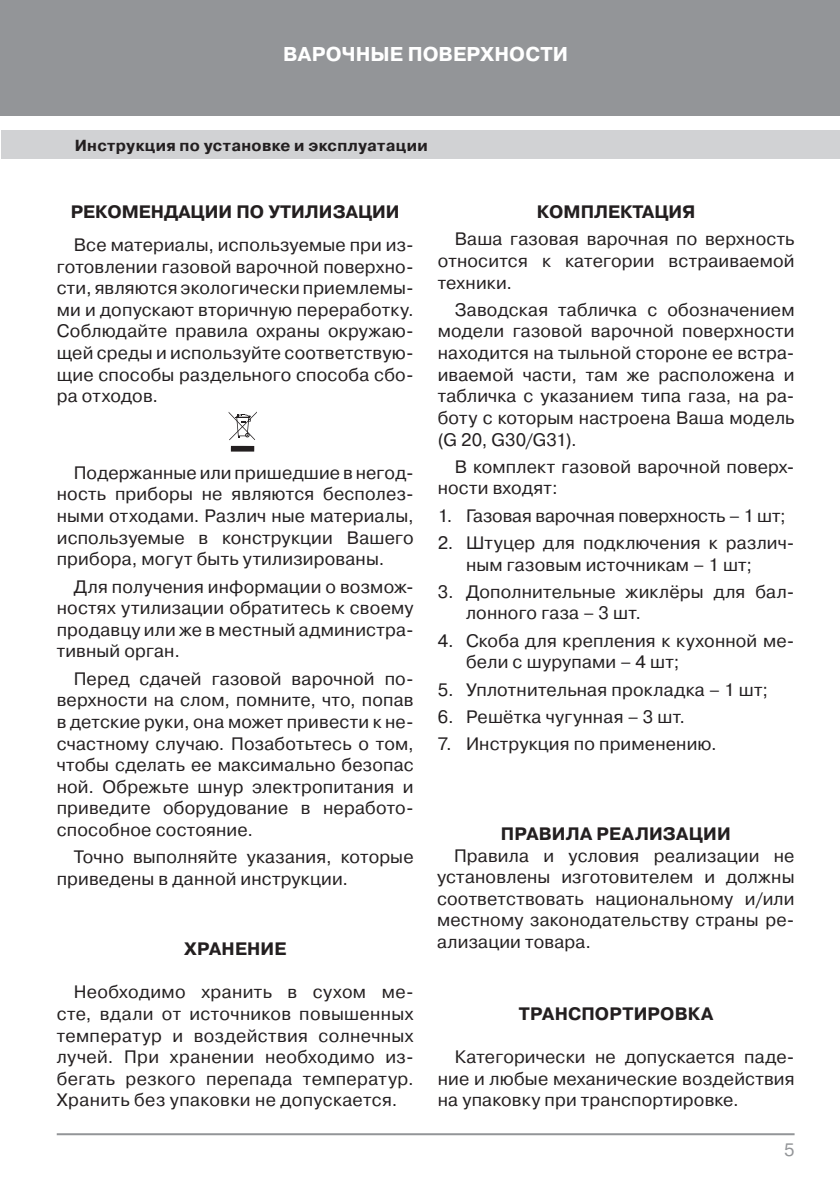
<style>
.page{position:relative;width:840px;height:1191px;background:#fff}
.page>*{position:absolute;margin:0;border:0;box-sizing:border-box;transform-origin:0 0}
.t1{font:700 20px "Pragmatica C";letter-spacing:.005em;color:#fff}
.Based_text{font:18px/21.6px "Pragmatica C";letter-spacing:.01em;color:#231f20;text-align:justify}
.Table{font:18px/21.6px "Pragmatica C";letter-spacing:.015em;color:#231f20;text-align:justify}
.Number{font:18px/21.6px "Pragmatica C";letter-spacing:.01em;color:#231f20}
.Table-2{font:700 18px "Pragmatica C";letter-spacing:.005em;color:#231f20}
.Podzagolovok{font:700 18px "Pragmatica C";color:#231f20}
.Number-2{font:18px "Pragmatica C";letter-spacing:-.01em;color:#231f20}
.t2{font:18px "Pragmatica C";color:#939598}
.t3{font:700 16px "Pragmatica C";letter-spacing:.02em;color:#231f20}
</style>
<div class="page">
<div style="left:0;top:0;width:839px;height:116px;background:#939598"></div>
<div style="left:1px;top:130px;width:838px;height:29px;background:#d1d2d4"></div>
<hr style="left:57px;top:1133px;width:737px;height:2px;background:#939598">
<svg style="left:231px;top:446px;width:23px;height:5px"></svg>
<svg style="left:228px;top:411px;width:29px;height:29px"></svg>
<p class="t1" style="left:283px;top:43px;width:286px">ВАРОЧНЫЕ ПОВЕРХНОСТИ</p>
<p class="t3" style="left:75px;top:136px;width:354px">Инструкция по установке и эксплуатации</p>
<p class="Podzagolovok" style="left:71px;top:202px;width:330px">РЕКОМЕНДАЦИИ ПО УТИЛИЗАЦИИ</p>
<p class="Based_text" style="left:57px;top:234px;width:358px;text-indent:17px">Все материалы, используемые при из&shy;готовлении газовой варочной поверхно&shy;сти, являются экологически приемлемы&shy;ми и допускают вторичную переработку.<br>Соблюдайте правила охраны окружаю&shy;щей среды и используйте соответствую&shy;щие способы раздельного способа сбо&shy;ра отходов.</p>
<p class="Based_text" style="left:57px;top:462px;width:358px;text-indent:17px">Подержанные или пришедшие в негод&shy;ность приборы не являются бесполез&shy;ными отходами. Различ ные материалы, используемые в конструкции Вашего прибора, могут быть утилизированы.</p>
<p class="Based_text" style="left:57px;top:575px;width:358px;text-indent:17px">Для получения информации о возмож&shy;ностях утилизации обратитесь к своему продавцу или же в местный администра&shy;тивный орган.</p>
<p class="Based_text" style="left:57px;top:668px;width:358px;text-indent:17px">Перед сдачей газовой варочной по&shy;верхности на слом, помните, что, попав в детские руки, она может привести к не&shy;счастному случаю. Позаботьтесь о том, чтобы сделать ее максимально безопас ной. Обрежьте шнур электропитания и приведите оборудование в неработо&shy;способное состояние.</p>
<p class="Based_text" style="left:57px;top:846px;width:358px;text-indent:17px">Точно выполняйте указания, которые приведены в данной инструкции.</p>
<p class="Table-2" style="left:184px;top:939px;width:104px">ХРАНЕНИЕ</p>
<p class="Table" style="left:57px;top:981px;width:358px;text-indent:17px">Необходимо хранить в сухом ме&shy;сте, вдали от источников повышенных температур и воздействия солнечных лучей. При хранении необходимо из&shy;бегать резкого перепада температур.<br>Хранить без упаковки не допускается.</p>
<p class="Podzagolovok" style="left:536px;top:202px;width:160px">КОМПЛЕКТАЦИЯ</p>
<p class="Based_text" style="left:437px;top:228px;width:358px;text-indent:17px">Ваша газовая варочная по верхность относится к категории встраиваемой техники.</p>
<p class="Based_text" style="left:437px;top:299px;width:358px;text-indent:17px">Заводская табличка с обозначением модели газовой варочной поверхности находится на тыльной стороне ее встра&shy;иваемой части, там же расположена и табличка с указанием типа газа, на ра&shy;боту с которым настроена Ваша модель (G 20, G30/G31).</p>
<p class="Based_text" style="left:437px;top:456px;width:358px;text-indent:17px">В комплект газовой варочной поверх&shy;ности входят:</p>
<p class="Number-2" style="left:437px;top:505px;width:349px">1. Газовая варочная поверхность – 1 шт;</p>
<p class="Number" style="left:466px;top:532px;width:330px;text-indent:-28px">2. Штуцер для подключения к различ&shy;ным газовым источникам – 1 шт;</p>
<p class="Number" style="left:466px;top:581px;width:330px;text-indent:-28px">3. Дополнительные жиклёры для бал&shy;лонного газа – 3 шт.</p>
<p class="Number" style="left:466px;top:630px;width:330px;text-indent:-28px">4. Скоба для крепления к кухонной ме&shy;бели с шурупами – 4 шт;</p>
<p class="Number" style="left:437px;top:678px;width:331px">5. Уплотнительная прокладка – 1 шт;</p>
<p class="Number" style="left:437px;top:706px;width:249px">6. Решётка чугунная – 3 шт.</p>
<p class="Number" style="left:437px;top:733px;width:280px">7. Инструкция по применению.</p>
<p class="Table-2" style="left:500px;top:824px;width:231px">ПРАВИЛА РЕАЛИЗАЦИИ</p>
<p class="Table" style="left:437px;top:844px;width:359px;text-indent:17px">Правила и условия реализации не установлены изготовителем и должны соответствовать национальному и/или местному законодательству страны ре&shy;ализации товара.</p>
<p class="Table-2" style="left:518px;top:1003px;width:196px">ТРАНСПОРТИРОВКА</p>
<p class="Table" style="left:437px;top:1046px;width:358px;text-indent:17px">Категорически не допускается паде&shy;ние и любые механические воздействия на упаковку при транспортировке.</p>
<p class="t2" style="left:783px;top:1139px;width:12px">5</p>
</div>
